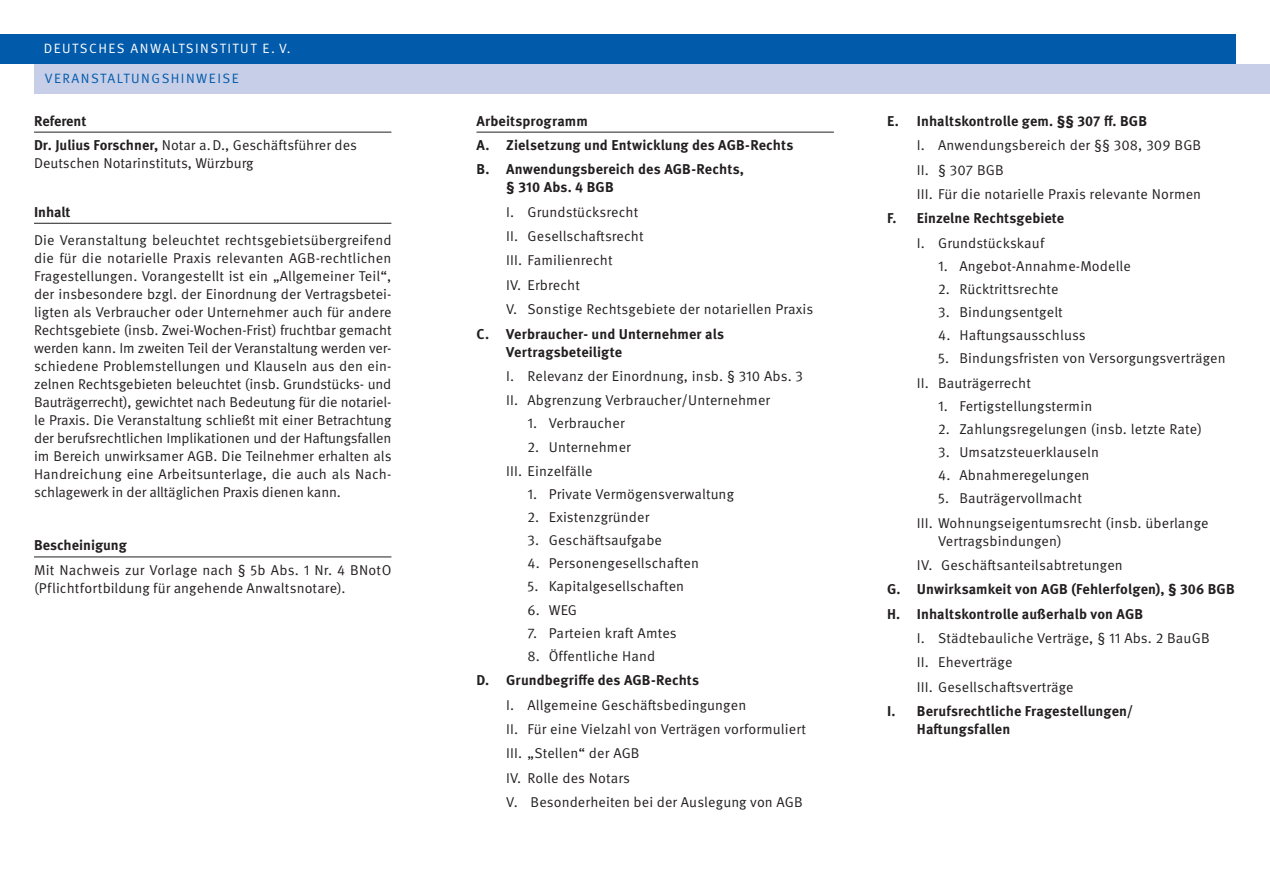
<style>
.page{position:relative;width:1270px;height:893px;background:#fff}
.page>*{position:absolute;margin:0;border:0;box-sizing:border-box;transform-origin:0 0}
.Arbeitsprogramm_Einz{font:14.25px/18px "Meta OT Norm";letter-spacing:.01em;color:#231f20}
.Inhaltstext{font:14.25px/18px "Meta OT Norm";color:#231f20;text-align:justify}
.Arbeitsprogramm_Über{font:700 14.25px/18px "Meta OT";letter-spacing:.005em;color:#231f20}
.Fließtext{font:14.25px/18px "Meta OT Norm";color:#231f20}
.Arbeitsprogramm_Über-2{font:14.25px "Meta OT Norm";letter-spacing:.005em;color:#231f20}
.Fließtext_Bold_Linie{font:700 14.25px "Meta OT";color:#231f20}
.t1{font:13.5px "Meta OT Norm";letter-spacing:.11em;color:#fff}
.t2{font:13.5px "Meta OT Norm";letter-spacing:.11em;color:#015aaa}
.s1{font-family:"Meta OT";font-weight:700}
</style>
<div class="page">
<div style="left:34px;top:64px;width:1235px;height:30px;background:#c7cee8"></div>
<div style="left:0;top:34px;width:1235px;height:30px;background:#015aaa"></div>
<hr style="left:34px;top:132px;width:357px;height:1px;background:#231f20">
<hr style="left:34px;top:223px;width:357px;height:1px;background:#231f20">
<hr style="left:34px;top:557px;width:357px;height:1px;background:#231f20">
<hr style="left:476px;top:132px;width:357px;height:1px;background:#231f20">
<p class="t1" style="left:44px;top:40px;width:248px">DEUTSCHES ANWALTSINSTITUT E. V.</p>
<p class="t2" style="left:45px;top:70px;width:195px">VERANSTALTUNGSHINWEISE</p>
<p class="Fließtext_Bold_Linie" style="left:34px;top:112px;width:54px">Referent</p>
<p class="Fließtext" style="left:34px;top:136px;width:324px"><span class="s1">Dr. Julius Forschner,</span> Notar a.D., Geschäftsführer des<br>Deutschen Notarinstituts, Würzburg</p>
<p class="Fließtext_Bold_Linie" style="left:34px;top:203px;width:38px">Inhalt</p>
<p class="Inhaltstext" style="left:34px;top:232px;width:359px">Die Veranstaltung beleuchtet rechtsgebietsübergreifend die für die notarielle Praxis relevanten AGB-rechtlichen Fragestellungen. Vorangestellt ist ein „Allgemeiner Teil“, der insbesondere bzgl. der Einordnung der Vertragsbetei&shy;ligten als Verbraucher oder Unternehmer auch für andere Rechtsgebiete (insb. Zwei-Wochen-Frist) fruchtbar gemacht werden kann. Im zweiten Teil der Veranstaltung werden ver&shy;schiedene Problemstellungen und Klauseln aus den ein&shy;zelnen Rechtsgebieten beleuchtet (insb. Grundstücks- und Bauträgerrecht), gewichtet nach Bedeutung für die notariel&shy;le Praxis. Die Veranstaltung schließt mit einer Betrachtung der berufsrechtlichen Implikationen und der Haftungsfallen im Bereich unwirksamer AGB. Die Teilnehmer erhalten als Handreichung eine Arbeitsunterlage, die auch als Nach&shy;schlagewerk in der alltäglichen Praxis dienen kann.</p>
<p class="Fließtext_Bold_Linie" style="left:34px;top:536px;width:94px">Bescheinigung</p>
<p class="Inhaltstext" style="left:34px;top:561px;width:359px">Mit Nachweis zur Vorlage nach § 5b Abs. 1 Nr. 4 BNotO (Pflichtfortbildung für angehende Anwaltsnotare).</p>
<p class="Arbeitsprogramm_Über" style="left:476px;top:112px;width:113px">Arbeitsprogramm</p>
<p class="Arbeitsprogramm_Über" style="left:476px;top:136px;width:318px">A. Zielsetzung und Entwicklung des AGB-Rechts</p>
<p class="Arbeitsprogramm_Über" style="left:506px;top:161px;width:239px;text-indent:-30px">B. Anwendungsbereich des AGB-Rechts, § 310 Abs. 4 BGB</p>
<p class="Arbeitsprogramm_Einz" style="left:506px;top:203px;width:133px">I. Grundstücksrecht</p>
<p class="Arbeitsprogramm_Einz" style="left:506px;top:227px;width:139px">II. Gesellschaftsrecht</p>
<p class="Arbeitsprogramm_Einz" style="left:506px;top:252px;width:108px">III. Familienrecht</p>
<p class="Arbeitsprogramm_Einz" style="left:506px;top:276px;width:75px">IV. Erbrecht</p>
<p class="Arbeitsprogramm_Einz" style="left:506px;top:300px;width:308px">V. Sonstige Rechtsgebiete der notariellen Praxis</p>
<p class="Arbeitsprogramm_Über" style="left:506px;top:325px;width:219px;text-indent:-30px">C. Verbraucher- und Unternehmer als<br>Vertragsbeteiligte</p>
<p class="Arbeitsprogramm_Einz" style="left:506px;top:367px;width:298px">I. Relevanz der Einordnung, insb. § 310 Abs. 3</p>
<p class="Arbeitsprogramm_Einz" style="left:506px;top:392px;width:265px">II. Abgrenzung Verbraucher/Unternehmer</p>
<p class="Arbeitsprogramm_Einz" style="left:527px;top:415px;width:99px">1. Verbraucher</p>
<p class="Arbeitsprogramm_Einz" style="left:527px;top:438px;width:105px">2. Unternehmer</p>
<p class="Arbeitsprogramm_Einz" style="left:506px;top:462px;width:88px">III. Einzelfälle</p>
<p class="Arbeitsprogramm_Einz" style="left:527px;top:485px;width:208px">1. Private Vermögensverwaltung</p>
<p class="Arbeitsprogramm_Einz" style="left:527px;top:508px;width:123px">2. Existenzgründer</p>
<p class="Arbeitsprogramm_Einz" style="left:527px;top:531px;width:136px">3. Geschäftsaufgabe</p>
<p class="Arbeitsprogramm_Einz" style="left:527px;top:555px;width:173px">4. Personengesellschaften</p>
<p class="Arbeitsprogramm_Einz" style="left:527px;top:578px;width:158px">5. Kapitalgesellschaften</p>
<p class="Arbeitsprogramm_Einz" style="left:527px;top:601px;width:51px">6. WEG</p>
<p class="Arbeitsprogramm_Einz" style="left:527px;top:624px;width:151px">7. Parteien kraft Amtes</p>
<p class="Arbeitsprogramm_Einz" style="left:527px;top:647px;width:129px">8. Öffentliche Hand</p>
<p class="Arbeitsprogramm_Über" style="left:476px;top:671px;width:224px">D. Grundbegriffe des AGB-Rechts</p>
<p class="Arbeitsprogramm_Einz" style="left:506px;top:696px;width:241px">I. Allgemeine Geschäftsbedingungen</p>
<p class="Arbeitsprogramm_Einz" style="left:506px;top:720px;width:301px">II. Für eine Vielzahl von Verträgen vorformuliert</p>
<p class="Arbeitsprogramm_Einz" style="left:506px;top:744px;width:135px">III. „Stellen“ der AGB</p>
<p class="Arbeitsprogramm_Einz" style="left:506px;top:769px;width:125px">IV. Rolle des Notars</p>
<p class="Arbeitsprogramm_Über-2" style="left:506px;top:793px;width:298px">V. Besonderheiten bei der Auslegung von AGB</p>
<p class="Arbeitsprogramm_Über" style="left:887px;top:112px;width:261px">E. Inhaltskontrolle gem. §§ 307 ff. BGB</p>
<p class="Arbeitsprogramm_Einz" style="left:916px;top:136px;width:286px">I. Anwendungsbereich der §§ 308, 309 BGB</p>
<p class="Arbeitsprogramm_Einz" style="left:916px;top:161px;width:88px">II. § 307 BGB</p>
<p class="Arbeitsprogramm_Einz" style="left:916px;top:185px;width:286px">III. Für die notarielle Praxis relevante Normen</p>
<p class="Arbeitsprogramm_Über" style="left:887px;top:210px;width:179px">F. Einzelne Rechtsgebiete</p>
<p class="Arbeitsprogramm_Einz" style="left:916px;top:234px;width:129px">I. Grundstückskauf</p>
<p class="Arbeitsprogramm_Einz" style="left:938px;top:257px;width:194px">1. Angebot-Annahme-Modelle</p>
<p class="Arbeitsprogramm_Einz" style="left:938px;top:280px;width:122px">2. Rücktrittsrechte</p>
<p class="Arbeitsprogramm_Einz" style="left:938px;top:303px;width:126px">3. Bindungsentgelt</p>
<p class="Arbeitsprogramm_Einz" style="left:938px;top:326px;width:149px">4. Haftungsausschluss</p>
<p class="Arbeitsprogramm_Einz" style="left:938px;top:350px;width:289px">5. Bindungsfristen von Versorgungsverträgen</p>
<p class="Arbeitsprogramm_Einz" style="left:916px;top:374px;width:116px">II. Bauträgerrecht</p>
<p class="Arbeitsprogramm_Einz" style="left:938px;top:397px;width:156px">1. Fertigstellungstermin</p>
<p class="Arbeitsprogramm_Einz" style="left:938px;top:420px;width:265px">2. Zahlungsregelungen (insb. letzte Rate)</p>
<p class="Arbeitsprogramm_Einz" style="left:938px;top:443px;width:162px">3. Umsatzsteuerklauseln</p>
<p class="Arbeitsprogramm_Einz" style="left:938px;top:466px;width:153px">4. Abnahmeregelungen</p>
<p class="Arbeitsprogramm_Einz" style="left:938px;top:489px;width:145px">5. Bauträgervollmacht</p>
<p class="Arbeitsprogramm_Einz" style="left:938px;top:514px;width:272px;text-indent:-21px">III. Wohnungseigentumsrecht (insb. überlange<br>Vertragsbindungen)</p>
<p class="Arbeitsprogramm_Über-2" style="left:916px;top:556px;width:207px">IV. Geschäftsanteilsabtretungen</p>
<p class="Arbeitsprogramm_Über" style="left:887px;top:580px;width:349px">G. Unwirksamkeit von AGB (Fehlerfolgen), § 306 BGB</p>
<p class="Arbeitsprogramm_Über" style="left:887px;top:605px;width:257px">H. Inhaltskontrolle außerhalb von AGB</p>
<p class="Arbeitsprogramm_Einz" style="left:916px;top:629px;width:294px">I. Städtebauliche Verträge, § 11 Abs. 2 BauGB</p>
<p class="Arbeitsprogramm_Einz" style="left:916px;top:654px;width:97px">II. Eheverträge</p>
<p class="Arbeitsprogramm_Einz" style="left:916px;top:678px;width:158px">III. Gesellschaftsverträge</p>
<p class="Arbeitsprogramm_Über" style="left:916px;top:702px;width:218px;text-indent:-30px">I. Berufsrechtliche Fragestellungen/<br>Haftungsfallen</p>
</div>
